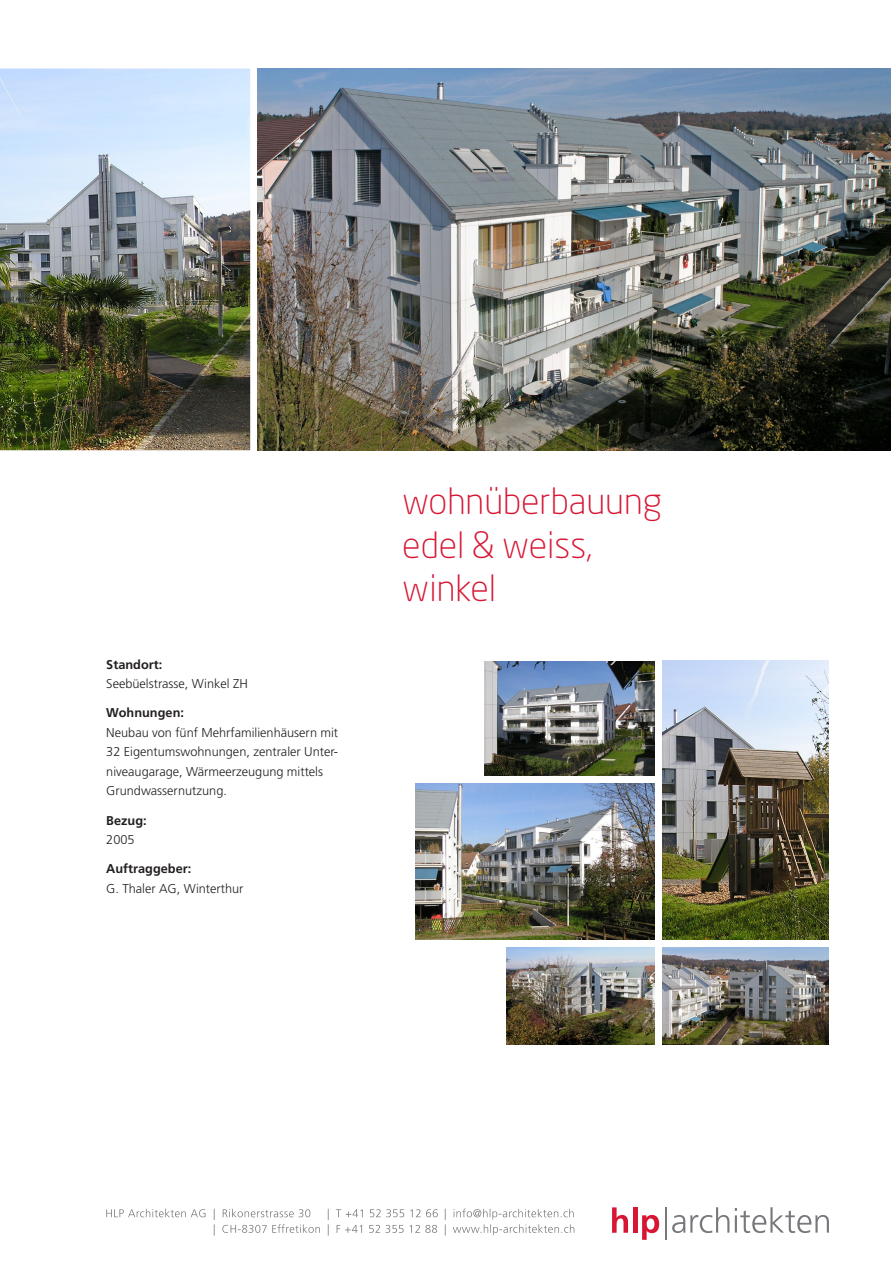
<style>
.page{position:relative;width:893px;height:1263px;background:#fff}
.page>*{position:absolute;margin:0;border:0;box-sizing:border-box;transform-origin:0 0}
.t1{font:300 36px/43.2px "Neo Sans Std";color:#d71634}
.t2{font:300 12.75px/19.5px "Frutiger LT Std";color:#231f20}
.t3{font:700 12.75px "Frutiger LT Std";color:#231f20}
</style>
<div class="page">
<svg style="left:672px;top:1207px;width:57px;height:26px"></svg>
<svg style="left:735px;top:1207px;width:94px;height:26px"></svg>
<svg style="left:612px;top:1207px;width:16px;height:26px"></svg>
<hr style="left:633px;top:1207px;width:4px;height:26px;background:#d71634">
<svg style="left:642px;top:1215px;width:17px;height:25px"></svg>
<hr style="left:665px;top:1207px;width:1px;height:33px;background:#76787b">
<svg style="left:214px;top:1208px;width:360px;height:27px"></svg>
<svg style="left:106px;top:1209px;width:99px;height:8px"></svg>
<img style="left:258px;top:68px;width:632px;height:383px">
<img style="left:2px;top:70px;width:247px;height:379px">
<div style="left:0;top:68px;width:251px;height:383px;border:1px solid #fff"></div>
<img style="left:484px;top:661px;width:171px;height:115px">
<img style="left:662px;top:661px;width:166px;height:279px">
<img style="left:416px;top:784px;width:239px;height:156px">
<img style="left:662px;top:948px;width:166px;height:96px">
<img style="left:506px;top:948px;width:149px;height:96px">
<p class="t3" style="left:106px;top:657px;width:57px">Standort:</p>
<p class="t2" style="left:106px;top:674px;width:143px">Seebüelstrasse, Winkel ZH</p>
<p class="t3" style="left:106px;top:705px;width:79px">Wohnungen:</p>
<p class="t2" style="left:106px;top:723px;width:233px">Neubau von fünf Mehrfamilienhäusern mit 32 Eigentumswohnungen, zentraler Unter&shy;niveaugarage, Wärmeerzeugung mittels Grundwassernutzung.</p>
<p class="t3" style="left:106px;top:813px;width:42px">Bezug:</p>
<p class="t2" style="left:106px;top:830px;width:30px">2005</p>
<p class="t3" style="left:106px;top:861px;width:87px">Auftraggeber:</p>
<p class="t2" style="left:106px;top:879px;width:139px">G. Thaler AG, Winterthur</p>
<h1 class="t1" style="left:402px;top:479px;width:261px">wohnüberbauung edel &amp; weiss, winkel</h1>
</div>
